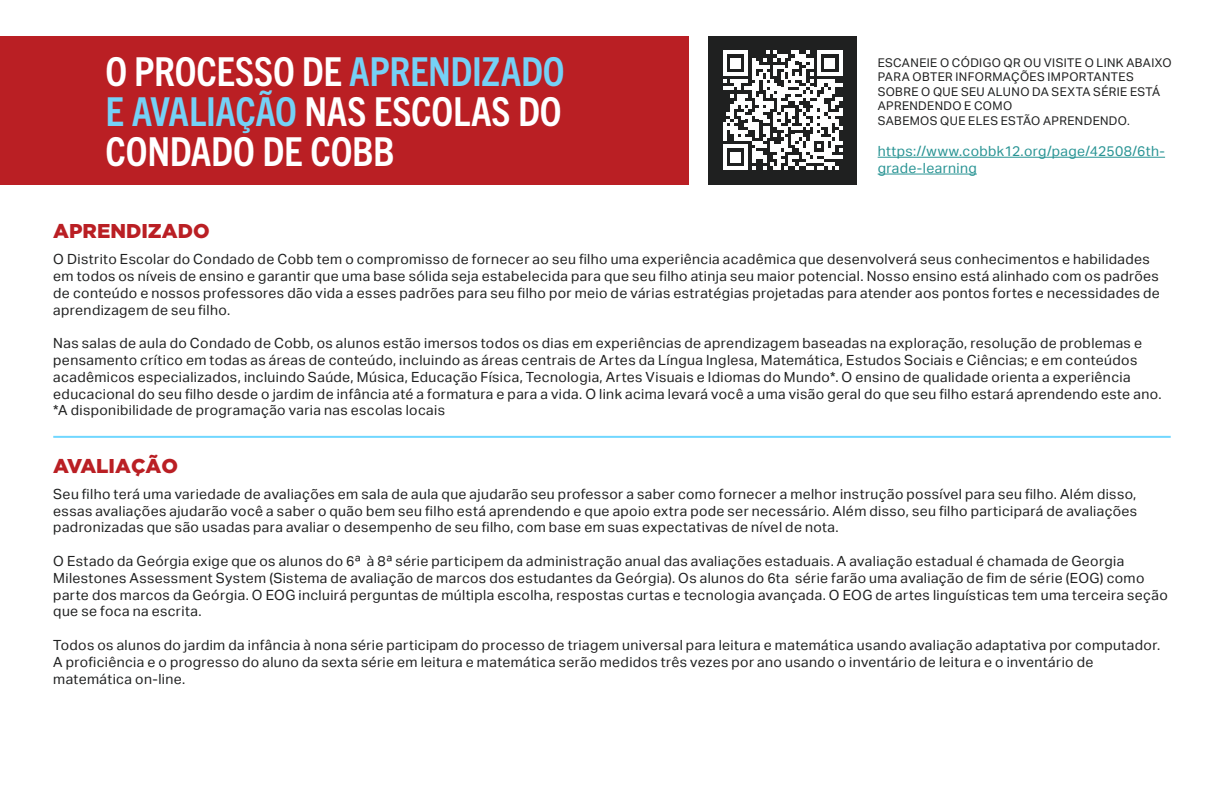
<style>
.page{position:relative;width:1224px;height:792px;background:#fff}
.page>*{position:absolute;margin:0;border:0;box-sizing:border-box;transform-origin:0 0}
.t1{font:700 condensed 40px/40px "Trade Gothic Next LT Pro";letter-spacing:-.005em;color:#fff;text-align:justify}
.t2{font:900 20px "Gotham";color:#ba1f24}
.t3{font:14px/16.8px "Aktiv Grotesk";letter-spacing:.025em;color:#1f2020}
.t4{font:14px/16.8px "Aktiv Grotesk";letter-spacing:.025em;color:#299494}
.t5{font:12px/14.4px "Aktiv Grotesk";letter-spacing:.035em;color:#1f2020}
.s1{color:#75d1f6}
</style>
<div class="page">
<div style="left:0;top:36px;width:688px;height:148px;background:#ba1f24"></div>
<hr style="left:878px;top:157px;width:287px;height:1px;background:#299494">
<hr style="left:878px;top:174px;width:99px;height:1px;background:#299494">
<hr style="left:53px;top:436px;width:1118px;height:2px;background:#70d7ff">
<div style="left:708px;top:36px;width:149px;height:148px;background:#1f2020"></div>
<svg style="left:723px;top:50px;width:119px;height:120px"></svg>
<h1 class="t1" style="left:106px;top:49px;width:461px">O PROCESSO DE <span class="s1">APRENDIZADO E AVALIAÇÃO</span> NAS ESCOLAS DO CONDADO DE COBB</h1>
<p class="t5" style="left:878px;top:56px;width:296px">ESCANEIE O CÓDIGO QR OU VISITE O LINK ABAIXO PARA OBTER INFORMAÇÕES IMPORTANTES SOBRE O QUE SEU ALUNO DA SEXTA SÉRIE ESTÁ APRENDENDO E COMO</p>
<p class="t5" style="left:878px;top:113px;width:254px">SABEMOS QUE ELES ESTÃO APRENDENDO.</p>
<p class="t4" style="left:878px;top:143px;width:289px">https://www.cobbk12.org/page/42508/6th&shy;grade-learning</p>
<p class="t2" style="left:53px;top:220px;width:158px">APRENDIZADO</p>
<p class="t3" style="left:53px;top:251px;width:1108px">O Distrito Escolar do Condado de Cobb tem o compromisso de fornecer ao seu filho uma experiência acadêmica que desenvolverá seus conhecimentos e habilidades em todos os níveis de ensino e garantir que uma base sólida seja estabelecida para que seu filho atinja seu maior potencial. Nosso ensino está alinhado com os padrões de conteúdo e nossos professores dão vida a esses padrões para seu filho por meio de várias estratégias projetadas para atender aos pontos fortes e necessidades de aprendizagem de seu filho.</p>
<p class="t3" style="left:53px;top:335px;width:1110px">Nas salas de aula do Condado de Cobb, os alunos estão imersos todos os dias em experiências de aprendizagem baseadas na exploração, resolução de problemas e pensamento crítico em todas as áreas de conteúdo, incluindo as áreas centrais de Artes da Língua Inglesa, Matemática, Estudos Sociais e Ciências; e em conteúdos acadêmicos especializados, incluindo Saúde, Música, Educação Física, Tecnologia, Artes Visuais e Idiomas do Mundo*. O ensino de qualidade orienta a experiência educacional do seu filho desde o jardim de infância até a formatura e para a vida. O link acima levará você a uma visão geral do que seu filho estará aprendendo este ano. *A disponibilidade de programação varia nas escolas locais</p>
<p class="t2" style="left:53px;top:454px;width:126px">AVALIAÇÃO</p>
<p class="t3" style="left:53px;top:486px;width:1086px;text-align:justify">Seu filho terá uma variedade de avaliações em sala de aula que ajudarão seu professor a saber como fornecer a melhor instrução possível para seu filho. Além disso, essas avaliações ajudarão você a saber o quão bem seu filho está aprendendo e que apoio extra pode ser necessário. Além disso, seu filho participará de avaliações padronizadas que são usadas para avaliar o desempenho de seu filho, com base em suas expectativas de nível de nota.</p>
<p class="t3" style="left:53px;top:553px;width:1116px">O Estado da Geórgia exige que os alunos do 6ª à 8ª série participem da administração anual das avaliações estaduais. A avaliação estadual é chamada de Georgia Milestones Assessment System (Sistema de avaliação de marcos dos estudantes da Geórgia). Os alunos do 6ta série farão uma avaliação de fim de série (EOG) como parte dos marcos da Geórgia. O EOG incluirá perguntas de múltipla escolha, respostas curtas e tecnologia avançada. O EOG de artes linguísticas tem uma terceira seção que se foca na escrita.</p>
<p class="t3" style="left:53px;top:637px;width:1108px">Todos os alunos do jardim da infância à nona série participam do processo de triagem universal para leitura e matemática usando avaliação adaptativa por computador.<br>A proficiência e o progresso do aluno da sexta série em leitura e matemática serão medidos três vezes por ano usando o inventário de leitura e o inventário de matemática on-line.</p>
</div>
